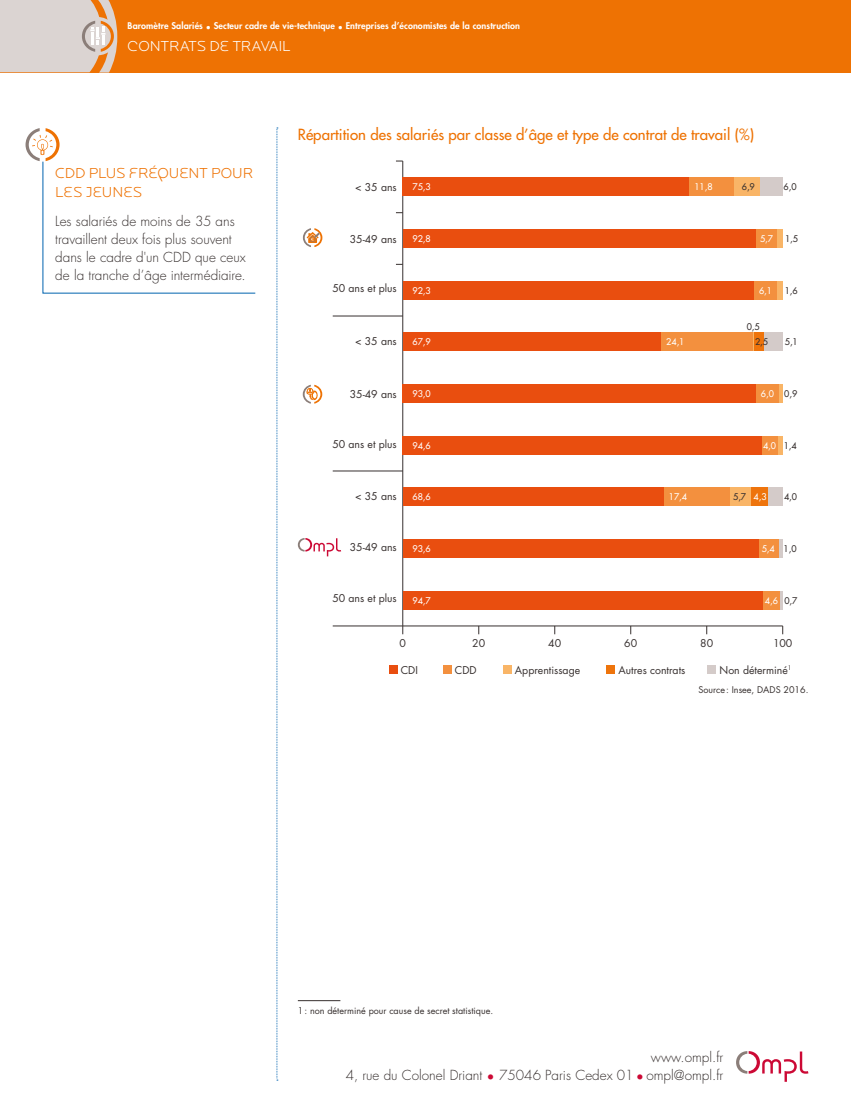
<style>
.page{position:relative;width:851px;height:1106px;background:#fff}
.page>*{position:absolute;margin:0;border:0;box-sizing:border-box;transform-origin:0 0}
.titre_tab_graph{font:500 15px "Futura Std";color:#ee7203}
.titre_CDV_exergue{font:300 15px/19.5px "Locator Display";letter-spacing:-.01em;color:#ee7203}
.Grand_titre_verso{font:300 15px "Locator Display";color:#fff}
.Texte_exergue{font:300 13.5px/18px "Futura Std";color:#37302f}
.t1{font:10.5px "Futura Std";color:#37302f}
.t2{font:800 9px "Futura Std";letter-spacing:.01em;color:#fff}
.t3{font:500 9px "Futura Std";color:#fff}
.legende{font:9px "Futura Std";color:#37302f}
.t4{font:500 9px "Futura Std";color:#37302f}
.SOURCES{font:9px "Futura Std";color:#37302f}
.t5{font:6.15px "Futura Std";color:#37302f}
.s1{color:#cc0935}
</style>
<div class="page">
<div style="left:0;top:0;width:850px;height:72px;background:#ee7203"></div>
<svg style="left:276px;top:128px;width:2px;height:952px;background:#c4daec"></svg>
<svg style="left:0;top:0;width:117px;height:73px;background:#dccbc1"></svg>
<hr style="left:298px;top:1000px;width:42px;height:1px;background:#37302f">
<svg style="left:298px;top:538px;width:43px;height:18px"></svg>
<svg style="left:303px;top:228px;width:19px;height:19px"></svg>
<svg style="left:303px;top:385px;width:19px;height:18px"></svg>
<div style="left:389px;top:665px;width:8px;height:9px;background:#e94e0f"></div>
<div style="left:443px;top:665px;width:8px;height:8px;background:#f3903e"></div>
<div style="left:606px;top:665px;width:8px;height:8px;background:#ee740c"></div>
<div style="left:707px;top:665px;width:8px;height:8px;background:#d4cbc9"></div>
<div style="left:503px;top:665px;width:8px;height:8px;background:#f9b567"></div>
<hr style="left:402px;top:625px;width:380px;height:1px;background:#37302f">
<hr style="left:402px;top:161px;width:1px;height:465px;background:#37302f">
<hr style="left:332px;top:625px;width:70px;height:1px;background:#37302f">
<hr style="left:332px;top:471px;width:70px;height:1px;background:#37302f">
<hr style="left:332px;top:316px;width:70px;height:1px;background:#37302f">
<svg style="left:780px;top:591px;width:2px;height:18px"></svg>
<svg style="left:778px;top:539px;width:4px;height:19px"></svg>
<div style="left:767px;top:487px;width:15px;height:19px;background:#d4cbc9"></div>
<div style="left:777px;top:436px;width:5px;height:18px;background:#f9b567"></div>
<svg style="left:778px;top:384px;width:4px;height:19px"></svg>
<div style="left:763px;top:332px;width:20px;height:19px;background:#d4cbc9"></div>
<div style="left:776px;top:281px;width:6px;height:18px;background:#f9b567"></div>
<div style="left:776px;top:229px;width:6px;height:19px;background:#f9b567"></div>
<div style="left:759px;top:177px;width:23px;height:19px;background:#d4cbc9"></div>
<div style="left:751px;top:487px;width:16px;height:19px;background:#ee740c"></div>
<div style="left:754px;top:332px;width:9px;height:19px;background:#ee740c"></div>
<div style="left:729px;top:487px;width:22px;height:19px;background:#f9b567"></div>
<svg style="left:752px;top:332px;width:2px;height:19px"></svg>
<div style="left:733px;top:177px;width:26px;height:19px;background:#f9b567"></div>
<div style="left:762px;top:591px;width:18px;height:18px;background:#f3903e"></div>
<div style="left:758px;top:539px;width:20px;height:19px;background:#f3903e"></div>
<div style="left:663px;top:487px;width:66px;height:19px;background:#f3903e"></div>
<div style="left:762px;top:436px;width:15px;height:18px;background:#f3903e"></div>
<div style="left:756px;top:384px;width:22px;height:19px;background:#f3903e"></div>
<div style="left:660px;top:332px;width:92px;height:19px;background:#f3903e"></div>
<div style="left:753px;top:281px;width:23px;height:18px;background:#f3903e"></div>
<div style="left:755px;top:229px;width:21px;height:19px;background:#f3903e"></div>
<div style="left:688px;top:177px;width:45px;height:19px;background:#f3903e"></div>
<div style="left:402px;top:591px;width:360px;height:18px;background:#e94e0f"></div>
<div style="left:402px;top:539px;width:356px;height:19px;background:#e94e0f"></div>
<div style="left:402px;top:487px;width:261px;height:19px;background:#e94e0f"></div>
<div style="left:402px;top:436px;width:360px;height:18px;background:#e94e0f"></div>
<div style="left:402px;top:384px;width:354px;height:19px;background:#e94e0f"></div>
<div style="left:402px;top:332px;width:258px;height:19px;background:#e94e0f"></div>
<div style="left:402px;top:281px;width:351px;height:18px;background:#e94e0f"></div>
<div style="left:402px;top:229px;width:353px;height:19px;background:#e94e0f"></div>
<div style="left:402px;top:177px;width:286px;height:19px;background:#e94e0f"></div>
<svg style="left:26px;top:128px;width:230px;height:166px"></svg>
<svg style="left:736px;top:1051px;width:72px;height:30px"></svg>
<p class="t2" style="left:128px;top:20px;width:394px">Baromètre Salariés • Secteur cadre de vie-technique • Entreprises d’économistes de la construction</p>
<p class="Grand_titre_verso" style="left:128px;top:37px;width:164px">CONTRATS DE TRAVAIL</p>
<p class="titre_CDV_exergue" style="left:55px;top:163px;width:200px">CDD PLUS FRÉQUENT POUR<br>LES JEUNES</p>
<p class="Texte_exergue" style="left:55px;top:212px;width:192px">Les salariés de moins de 35 ans travaillent deux fois plus souvent dans le cadre d'un CDD que ceux de la tranche d’âge intermédiaire.</p>
<p class="titre_tab_graph" style="left:298px;top:125px;width:457px">Répartition des salariés par classe d’âge et type de contrat de travail (%)</p>
<p class="t1" style="left:355px;top:181px;width:43px">&lt; 35 ans</p>
<p class="t3" style="left:412px;top:181px;width:20px">75,3</p>
<p class="t3" style="left:694px;top:181px;width:20px">11,8</p>
<p class="t4" style="left:741px;top:181px;width:15px">6,9</p>
<p class="t4" style="left:783px;top:181px;width:15px">6,0</p>
<p class="t1" style="left:349px;top:232px;width:49px">35-49 ans</p>
<p class="t3" style="left:412px;top:233px;width:20px">92,8</p>
<p class="t3" style="left:760px;top:233px;width:15px">5,7</p>
<p class="t4" style="left:785px;top:233px;width:15px">1,5</p>
<p class="t1" style="left:332px;top:282px;width:66px">50 ans et plus</p>
<p class="t3" style="left:412px;top:285px;width:20px">92,3</p>
<p class="t3" style="left:758px;top:285px;width:15px">6,1</p>
<p class="t4" style="left:784px;top:285px;width:15px">1,6</p>
<p class="t4" style="left:746px;top:321px;width:15px">0,5</p>
<p class="t1" style="left:355px;top:334px;width:43px">&lt; 35 ans</p>
<p class="t3" style="left:412px;top:336px;width:20px">67,9</p>
<p class="t3" style="left:666px;top:336px;width:20px">24,1</p>
<p class="t4" style="left:755px;top:336px;width:15px">2,5</p>
<p class="t4" style="left:784px;top:336px;width:15px">5,1</p>
<p class="t1" style="left:349px;top:387px;width:49px">35-49 ans</p>
<p class="t3" style="left:412px;top:388px;width:20px">93,0</p>
<p class="t3" style="left:760px;top:388px;width:15px">6,0</p>
<p class="t4" style="left:784px;top:388px;width:15px">0,9</p>
<p class="t1" style="left:332px;top:437px;width:66px">50 ans et plus</p>
<p class="t3" style="left:412px;top:440px;width:20px">94,6</p>
<p class="t3" style="left:763px;top:440px;width:15px">4,0</p>
<p class="t4" style="left:783px;top:440px;width:15px">1,4</p>
<p class="t1" style="left:355px;top:489px;width:43px">&lt; 35 ans</p>
<p class="t3" style="left:412px;top:491px;width:20px">68,6</p>
<p class="t3" style="left:668px;top:491px;width:20px">17,4</p>
<p class="t3" style="left:753px;top:491px;width:15px">4,3</p>
<p class="t4" style="left:733px;top:491px;width:15px">5,7</p>
<p class="t4" style="left:784px;top:491px;width:15px">4,0</p>
<p class="t1" style="left:349px;top:540px;width:49px">35-49 ans</p>
<p class="t3" style="left:412px;top:543px;width:20px">93,6</p>
<p class="t3" style="left:761px;top:543px;width:15px">5,4</p>
<p class="t4" style="left:783px;top:543px;width:15px">1,0</p>
<p class="t1" style="left:332px;top:592px;width:66px">50 ans et plus</p>
<p class="t3" style="left:412px;top:595px;width:20px">94,7</p>
<p class="t3" style="left:764px;top:595px;width:15px">4,6</p>
<p class="t4" style="left:784px;top:595px;width:15px">0,7</p>
<p class="t1" style="left:399px;top:636px;width:8px">0</p>
<p class="t1" style="left:472px;top:636px;width:14px">20</p>
<p class="t1" style="left:548px;top:636px;width:14px">40</p>
<p class="t1" style="left:624px;top:636px;width:14px">60</p>
<p class="t1" style="left:700px;top:636px;width:14px">80</p>
<p class="t1" style="left:772px;top:636px;width:21px">100</p>
<p class="t1" style="left:400px;top:663px;width:19px">CDI</p>
<p class="t1" style="left:454px;top:663px;width:23px">CDD</p>
<p class="t1" style="left:618px;top:663px;width:68px">Autres contrats</p>
<p class="t1" style="left:719px;top:663px;width:70px">Non déterminé</p>
<p class="t1" style="left:515px;top:663px;width:67px">Apprentissage</p>
<p class="t5" style="left:787px;top:664px;width:5px">1</p>
<p class="SOURCES" style="left:698px;top:684px;width:111px">Source: Insee, DADS 2016.</p>
<p class="legende" style="left:298px;top:1004px;width:197px">1: non déterminé pour cause de secret statistique.</p>
<p class="Texte_exergue" style="left:650px;top:1048px;width:74px">www.ompl.fr</p>
<p class="Texte_exergue" style="left:346px;top:1066px;width:379px">4, rue du Colonel Driant <span class="s1">•</span> 75046 Paris Cedex 01 <span class="s1">•</span> ompl@ompl.fr</p>
</div>
